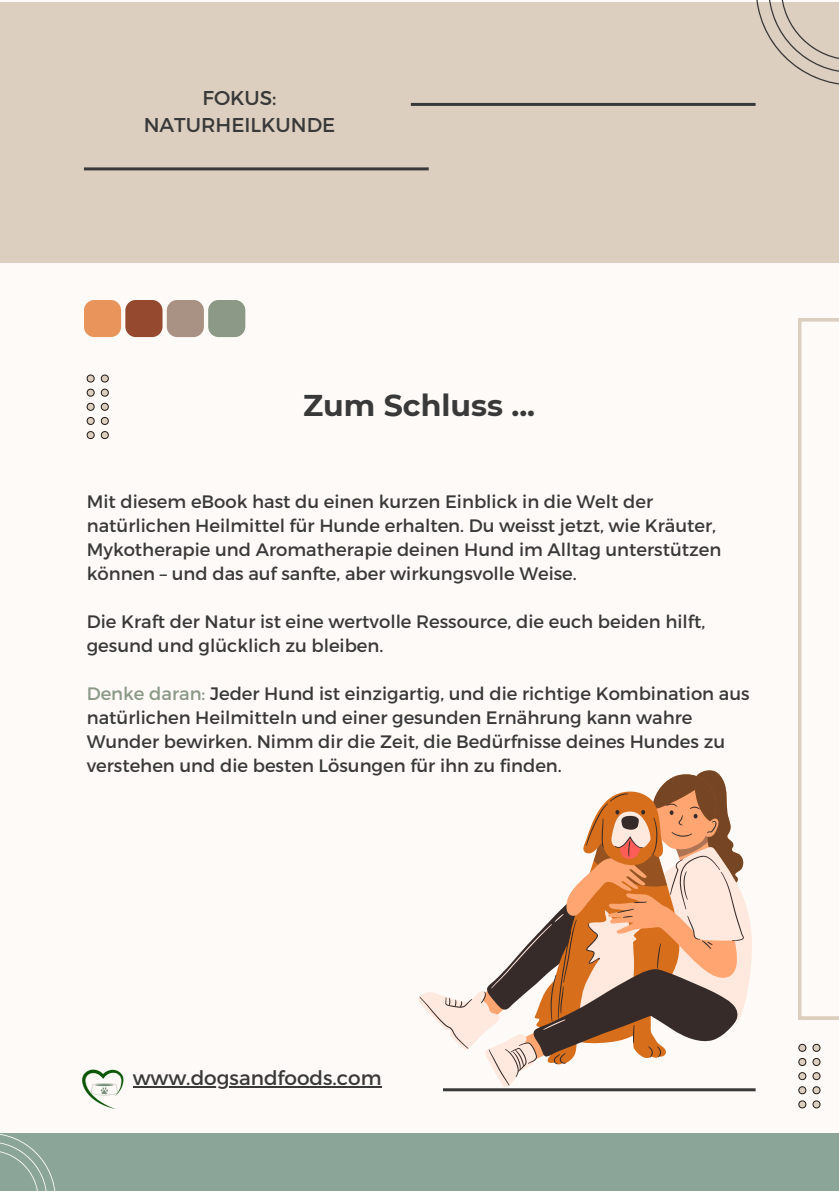
<style>
.page{position:relative;width:839px;height:1191px;background:#fff}
.page>*{position:absolute;margin:0;border:0;box-sizing:border-box;transform-origin:0 0}
.t1{font:700 30px "Montserrat";color:#393939}
.t2{font:20px/27px "Montserrat";color:#393939;text-align:center}
.t3{font:18px/24px "Montserrat";color:#393939}
.s1{color:#8b9986}
</style>
<div class="page">
<div style="left:0;top:0;width:838px;height:1191px;background:#fdfaf7"></div>
<div style="left:0;top:2px;width:838px;height:261px;background:#dccfbf"></div>
<hr style="left:411px;top:103px;width:344px;height:3px;background:#393939">
<hr style="left:84px;top:167px;width:344px;height:3px;background:#393939">
<div style="left:0;top:1133px;width:838px;height:58px;background:#8ba699"></div>
<hr style="left:443px;top:1088px;width:312px;height:3px;background:#393939">
<svg style="left:798px;top:319px;width:40px;height:700px"></svg>
<div style="left:84px;top:300px;width:37px;height:37px;background:#e9945a;border-radius:10px"></div>
<div style="left:125px;top:300px;width:37px;height:37px;background:#95492f;border-radius:10px"></div>
<div style="left:167px;top:300px;width:37px;height:37px;background:#a99284;border-radius:10px"></div>
<div style="left:208px;top:300px;width:37px;height:37px;background:#8b9986;border-radius:10px"></div>
<svg style="left:812px;top:1044px;width:8px;height:8px"></svg>
<svg style="left:812px;top:1058px;width:8px;height:8px"></svg>
<svg style="left:812px;top:1072px;width:8px;height:8px"></svg>
<svg style="left:812px;top:1086px;width:8px;height:8px"></svg>
<svg style="left:812px;top:1101px;width:8px;height:7px"></svg>
<svg style="left:798px;top:1044px;width:8px;height:8px"></svg>
<svg style="left:798px;top:1058px;width:8px;height:8px"></svg>
<svg style="left:798px;top:1072px;width:8px;height:8px"></svg>
<svg style="left:798px;top:1086px;width:8px;height:8px"></svg>
<svg style="left:798px;top:1101px;width:8px;height:7px"></svg>
<svg style="left:101px;top:375px;width:8px;height:7px"></svg>
<svg style="left:101px;top:389px;width:8px;height:8px"></svg>
<svg style="left:101px;top:403px;width:8px;height:8px"></svg>
<svg style="left:101px;top:417px;width:8px;height:8px"></svg>
<svg style="left:101px;top:431px;width:8px;height:8px"></svg>
<svg style="left:87px;top:375px;width:8px;height:7px"></svg>
<svg style="left:87px;top:389px;width:8px;height:8px"></svg>
<svg style="left:87px;top:403px;width:8px;height:8px"></svg>
<svg style="left:87px;top:417px;width:8px;height:8px"></svg>
<svg style="left:87px;top:431px;width:8px;height:8px"></svg>
<svg style="left:0;top:1134px;width:55px;height:57px"></svg>
<svg style="left:756px;top:0;width:82px;height:85px"></svg>
<img style="left:82px;top:1069px;width:42px;height:40px">
<svg style="left:418px;top:770px;width:335px;height:319px"></svg>
<hr style="left:133px;top:1087px;width:248px;height:1px;background:#393939">
<p class="t2" style="left:144px;top:83px;width:193px">FOKUS:<br>NATURHEILKUNDE</p>
<p class="t1" style="left:303px;top:387px;width:233px">Zum Schluss ...</p>
<p class="t3" style="left:87px;top:488px;width:636px">Mit diesem eBook hast du einen kurzen Einblick in die Welt der natürlichen Heilmittel für Hunde erhalten. Du weisst jetzt, wie Kräuter, Mykotherapie und Aromatherapie deinen Hund im Alltag unterstützen können – und das auf sanfte, aber wirkungsvolle Weise.</p>
<h1 class="t3" style="left:87px;top:608px;width:620px">Die Kraft der Natur ist eine wertvolle Ressource, die euch beiden hilft, gesund und glücklich zu bleiben.</h1>
<p class="t3" style="left:87px;top:680px;width:664px"><span class="s1">Denke daran:</span> Jeder Hund ist einzigartig, und die richtige Kombination aus natürlichen Heilmitteln und einer gesunden Ernährung kann wahre Wunder bewirken. Nimm dir die Zeit, die Bedürfnisse deines Hundes zu verstehen und die besten Lösungen für ihn zu finden.</p>
<p class="t2" style="left:133px;top:1064px;width:250px">www.dogsandfoods.com</p>
</div>
